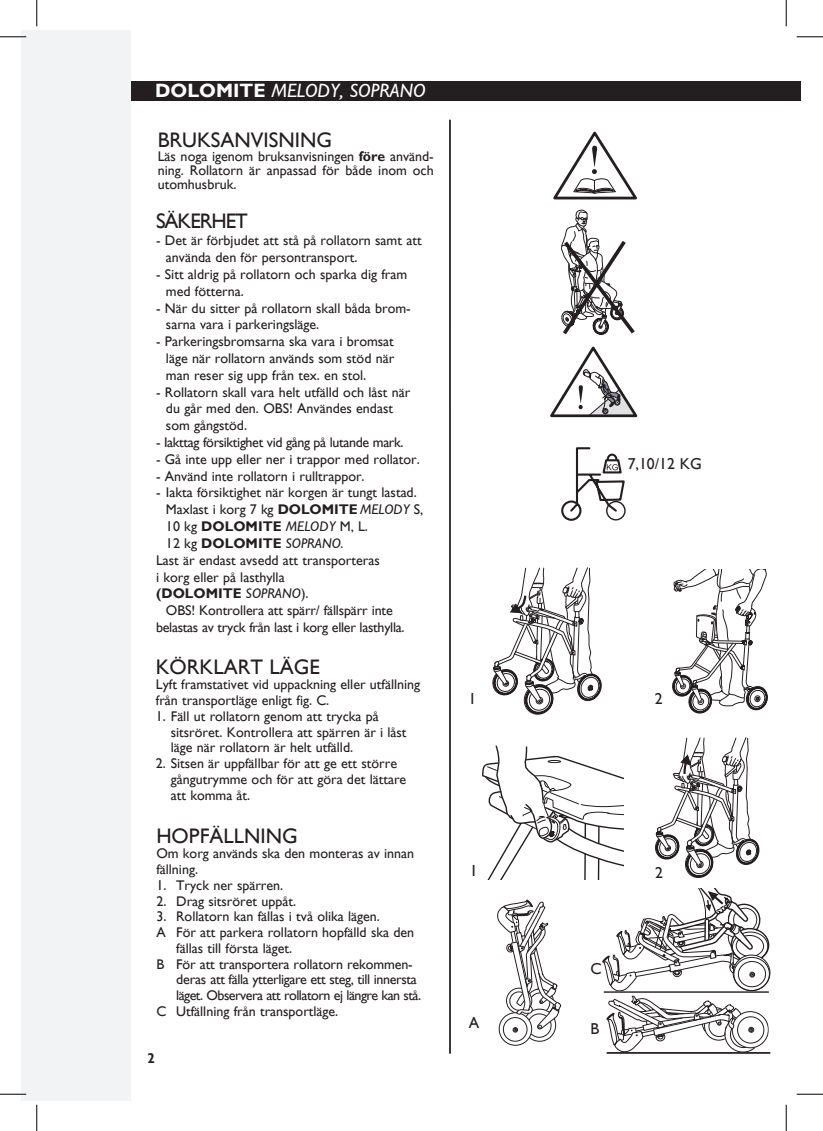
<style>
.page{position:relative;width:823px;height:1131px;background:#fff}
.page>*{position:absolute;margin:0;border:0;box-sizing:border-box;transform-origin:0 0}
.Rubrik_Bröd{font:21px "Gill Sans";color:#231f20}
.Bröd{font:21px "Gill Sans";letter-spacing:-.05em;color:#231f20}
.t1{font:italic 19.25px "Gill Sans";color:#fff}
.t2{font:15.75px "Gill Sans";color:#231f20}
.Bröd-2{font:14px/15.8px "Gill Sans";color:#231f20}
.Bröd-3{font:14px/15.8px "Gill Sans";letter-spacing:-.025em;color:#231f20}
.Rubrik_Bröd-2{font:14px/15.8px "Gill Sans";color:#231f20}
.Bröd-4{font:14px/16.8px "Gill Sans";letter-spacing:-.02em;color:#231f20;text-align:center}
.Bröd-5{font:700 14px "Gill Sans";color:#231f20}
.Bröd-6{font:italic 14px "Gill Sans";color:#231f20}
.t3{font:700 14px "Gill Sans Condensed";color:#231f20}
.s1{font-weight:700;font-style:normal}
.s2{font-weight:700}
.s3{font-weight:400}
.s4{font-style:italic}
.s5{font-style:normal}
</style>
<div class="page">
<div style="left:24px;top:81px;width:777px;height:19px;background:#231f20"></div>
<hr style="left:449px;top:120px;width:2px;height:933px;background:#231f20">
<div style="left:22px;top:30px;width:109px;height:1070px;background:#f2f3f4"></div>
<svg style="left:655px;top:737px;width:104px;height:140px"></svg>
<svg style="left:561px;top:210px;width:73px;height:124px"></svg>
<svg style="left:550px;top:346px;width:88px;height:72px"></svg>
<svg style="left:553px;top:131px;width:84px;height:69px"></svg>
<svg style="left:497px;top:899px;width:64px;height:146px"></svg>
<svg style="left:482px;top:745px;width:141px;height:134px"></svg>
<svg style="left:492px;top:567px;width:109px;height:147px"></svg>
<svg style="left:672px;top:569px;width:95px;height:144px"></svg>
<svg style="left:561px;top:447px;width:65px;height:74px"></svg>
<svg style="left:602px;top:888px;width:168px;height:163px"></svg>
<hr style="left:606px;top:1051px;width:164px;height:2px;background:#231f20">
<hr style="left:0;top:36px;width:26px;height:2px;background:#fff">
<hr style="left:0;top:1092px;width:26px;height:2px;background:#fff">
<svg style="left:0;top:36px;width:26px;height:1px"></svg>
<svg style="left:796px;top:36px;width:27px;height:1px"></svg>
<svg style="left:0;top:1093px;width:26px;height:1px"></svg>
<svg style="left:796px;top:1093px;width:27px;height:1px"></svg>
<svg style="left:36px;top:0;width:1px;height:26px"></svg>
<svg style="left:36px;top:1104px;width:1px;height:26px"></svg>
<svg style="left:786px;top:0;width:1px;height:26px"></svg>
<svg style="left:786px;top:1104px;width:1px;height:26px"></svg>
<p class="t1" style="left:155px;top:79px;width:270px"><span class="s1">DOLOMITE</span> MELODY, SOPRANO</p>
<p class="Rubrik_Bröd" style="left:158px;top:127px;width:176px">BRUKSANVISNING</p>
<p class="Bröd-2" style="left:158px;top:149px;width:277px;line-height:14px;text-align:justify">Läs noga igenom bruksanvisningen <span class="s2">FÖRE</span> använd&shy;ning. Rollatorn är anpassad för både inom och utomhusbruk.</p>
<p class="Bröd" style="left:156px;top:209px;width:93px">SÄKERHET</p>
<p class="Bröd-2" style="left:156px;top:233px;width:267px">- Det är förbjudet att stå på rollatorn samt att</p>
<p class="Bröd-2" style="left:166px;top:249px;width:193px">använda den för persontransport.</p>
<p class="Bröd-2" style="left:156px;top:266px;width:253px">- Sitt aldrig på rollatorn och sparka dig fram</p>
<p class="Bröd-2" style="left:166px;top:283px;width:79px">med fötterna.</p>
<p class="Bröd-2" style="left:166px;top:299px;width:246px;line-height:16.8px;text-indent:-10px">- När du sitter på rollatorn skall båda brom&shy;sarna vara i parkeringsläge.</p>
<p class="Bröd-2" style="left:156px;top:333px;width:239px">- Parkeringsbromsarna ska vara i bromsat</p>
<p class="Bröd-2" style="left:166px;top:350px;width:230px">läge när rollatorn används som stöd när</p>
<p class="Bröd-2" style="left:166px;top:367px;width:202px">man reser sig upp från tex. en stol.</p>
<p class="Bröd-2" style="left:156px;top:384px;width:256px">- Rollatorn skall vara helt utfälld och låst när</p>
<p class="Bröd-2" style="left:166px;top:401px;width:229px">du går med den. OBS! Användes endast</p>
<p class="Bröd-2" style="left:166px;top:417px;width:83px">som gångstöd.</p>
<p class="Bröd-3" style="left:156px;top:434px;width:249px">- Iakttag försiktighet vid gång på lutande mark.</p>
<p class="Bröd-2" style="left:156px;top:451px;width:265px">- Gå inte upp eller ner i trappor med rollator.</p>
<p class="Bröd-2" style="left:156px;top:468px;width:210px">- Använd inte rollatorn i rulltrappor.</p>
<p class="Bröd-2" style="left:166px;top:484px;width:252px;line-height:16.8px;text-indent:-10px">- Iakta försiktighet när korgen är tungt lastad.<br>Maxlast i korg 7 kg <span class="s2">DOLOMITE</span></p>
<p class="Bröd-6" style="left:357px;top:501px;width:9px">MELODY</p>
<p class="Bröd-2" style="left:413px;top:501px;width:11px">S,</p>
<p class="Bröd-5" style="left:166px;top:518px;width:58px"><span class="s3">10 kg</span> DOLOMITE</p>
<p class="Bröd-6" style="left:286px;top:518px;width:10px">MELODY</p>
<p class="Bröd-2" style="left:340px;top:518px;width:30px">M, L.</p>
<p class="Bröd-5" style="left:166px;top:534px;width:57px"><span class="s3">12 kg</span> DOLOMITE</p>
<p class="Bröd-2" style="left:156px;top:534px;width:225px;line-height:16.8px;text-indent:129px"><span class="s4">SOPRANO.<br></span>Last är endast avsedd att transporteras</p>
<p class="Bröd-2" style="left:156px;top:568px;width:130px;line-height:16.8px">i korg eller på lasthylla <span class="s2">(DOLOMITE</span></p>
<p class="Bröd-6" style="left:246px;top:585px;width:64px">SOPRANO<span class="s5">).</span></p>
<p class="Bröd-4" style="left:156px;top:602px;width:250px">OBS! Kontrollera att spärr/ fällspärr inte belastas av tryck från last i korg eller lasthylla.</p>
<p class="Rubrik_Bröd" style="left:156px;top:654px;width:165px">KÖRKLART LÄGE</p>
<p class="Bröd-2" style="left:156px;top:676px;width:266px">Lyft framstativet vid uppackning eller utfällning från transportläge enligt fig. C.</p>
<p class="Bröd-2" style="left:171px;top:708px;width:237px;text-indent:-15px">1. Fäll ut rollatorn genom att trycka på sitsröret. Kontrollera att spärren är i låst läge när rollatorn är helt utfälld.</p>
<p class="Rubrik_Bröd-2" style="left:171px;top:755px;width:237px;text-indent:-15px">2. Sitsen är uppfällbar för att ge ett större gångutrymme och för att göra det lättare att komma åt.</p>
<p class="Rubrik_Bröd" style="left:156px;top:822px;width:15px">hop</p>
<p class="Rubrik_Bröd" style="left:200px;top:822px;width:24px">fällning</p>
<p class="Bröd-2" style="left:156px;top:845px;width:259px">Om korg används ska den monteras av innan fällning.</p>
<p class="Bröd-2" style="left:156px;top:877px;width:128px">1. Tryck ner spärren.</p>
<p class="Bröd-2" style="left:156px;top:892px;width:141px">2. Drag sitsröret uppåt.</p>
<p class="Bröd-2" style="left:156px;top:908px;width:225px">3. Rollatorn kan fällas i två olika lägen.</p>
<p class="Bröd-2" style="left:176px;top:924px;width:239px;text-indent:-20px">A För att parkera rollatorn hopfälld ska den fällas till första läget.</p>
<p class="Bröd-3" style="left:176px;top:955px;width:246px;text-indent:-20px">B För att transportera rollatorn rekommen&shy;deras att fälla ytterligare ett steg, till innersta läget. Observera att rollatorn ej längre kan stå.</p>
<p class="Bröd-2" style="left:156px;top:1003px;width:183px">C Utfällning från transportläge.</p>
<p class="t3" style="left:148px;top:1049px;width:9px">2</p>
<p class="t2" style="left:627px;top:454px;width:76px">7,10/12 KG</p>
<p class="t2" style="left:468px;top:689px;width:9px">1</p>
<p class="t2" style="left:654px;top:689px;width:9px">2</p>
<p class="t2" style="left:469px;top:861px;width:9px">1</p>
<p class="t2" style="left:655px;top:863px;width:9px">2</p>
<p class="t2" style="left:468px;top:1012px;width:12px">A</p>
<p class="t2" style="left:590px;top:959px;width:13px">C</p>
<p class="t2" style="left:590px;top:1018px;width:10px">B</p>
</div>
